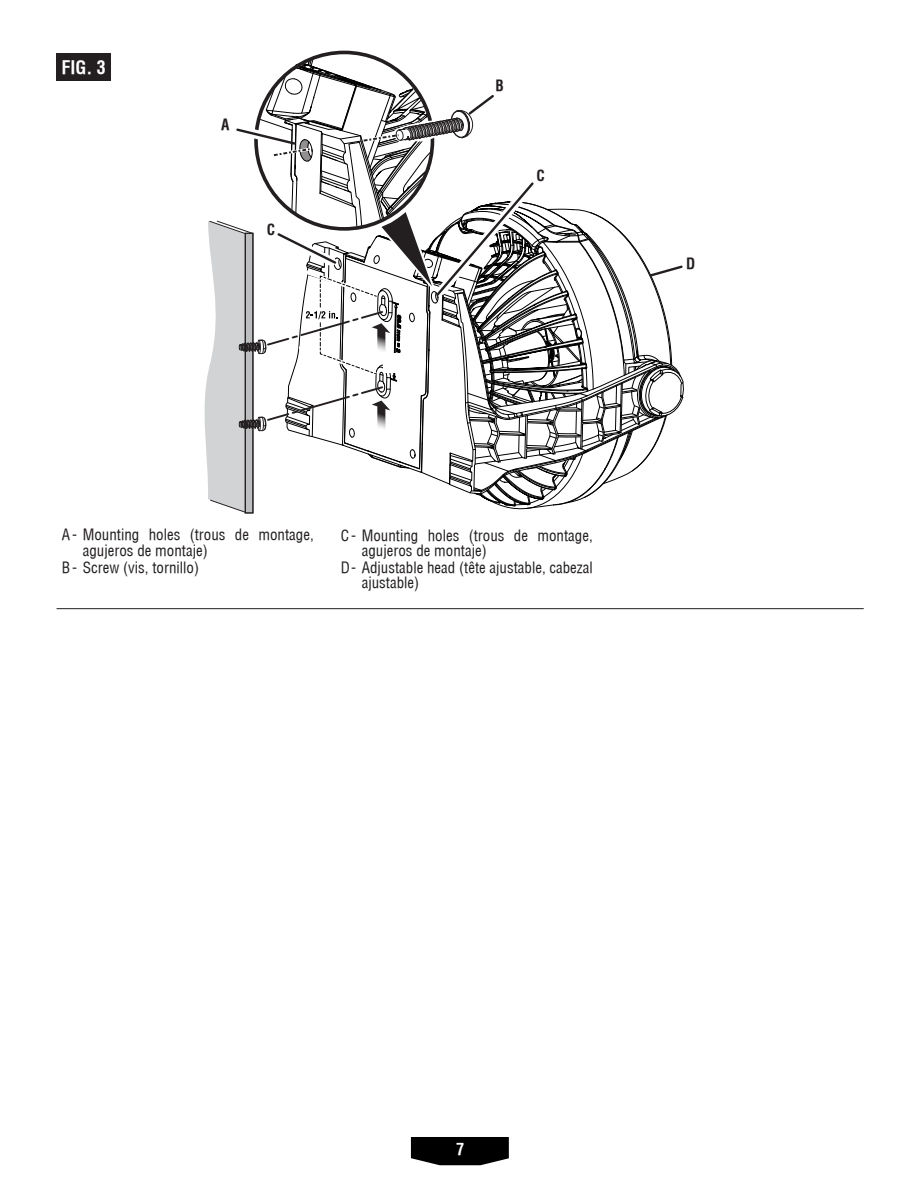
<style>
.page{position:relative;width:918px;height:1188px;background:#fff}
.page>*{position:absolute;margin:0;border:0;box-sizing:border-box;transform-origin:0 0}
.t1{font:700 condensed 18px "Helvetica";color:#fff}
.t2{font:700 condensed 16.5px "Helvetica";color:#fff}
.captions{font:15px/15.8px "Helvetica Condensed";color:#231f20}
.callouts{font:700 condensed 15px "Helvetica";color:#231f20}
</style>
<div class="page">
<svg style="left:411px;top:1137px;width:98px;height:28px;background:#111"></svg>
<div style="left:57px;top:54px;width:54px;height:27px;background:#231f20"></div>
<hr style="left:57px;top:608px;width:807px;height:1px;background:#231f20">
<svg style="left:204px;top:50px;width:480px;height:464px"></svg>
<p class="t1" style="left:61px;top:56px;width:46px">FIG. 3</p>
<p class="callouts" style="left:221px;top:115px;width:10px">A</p>
<p class="callouts" style="left:267px;top:220px;width:10px">C</p>
<p class="callouts" style="left:495px;top:76px;width:10px">B</p>
<p class="callouts" style="left:537px;top:166px;width:10px">C</p>
<p class="callouts" style="left:686px;top:254px;width:11px">D</p>
<p class="captions" style="left:83px;top:527px;width:233px;text-indent:-21px">A - Mounting holes (trous de montage, agujeros de montaje)</p>
<p class="captions" style="left:62px;top:560px;width:139px">B - Screw (vis, tornillo)</p>
<p class="captions" style="left:362px;top:527px;width:233px;text-indent:-21px">C - Mounting holes (trous de montage, agujeros de montaje)</p>
<p class="captions" style="left:362px;top:560px;width:233px;line-height:15px;text-indent:-21px">D- Adjustable head (tête ajustable, cabezal ajustable)</p>
<p class="t2" style="left:456px;top:1139px;width:10px">7</p>
</div>
